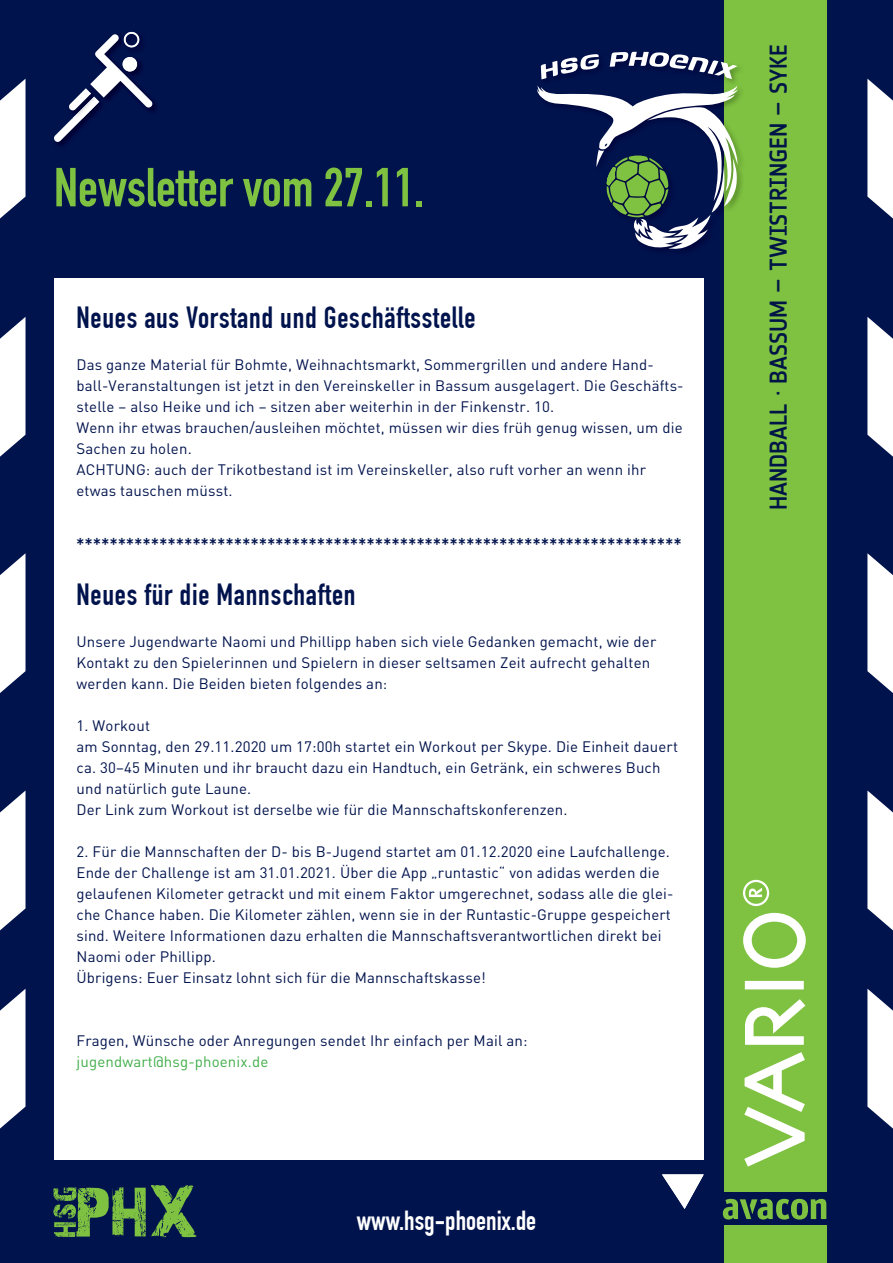
<style>
.page{position:relative;width:893px;height:1263px;background:#00134d}
.page>*{position:absolute;margin:0;border:0;box-sizing:border-box;transform-origin:0 0}
.t1{font:700 54px "DIN Condensed";color:#7fc241}
.t2{font:700 30px "DIN Condensed";letter-spacing:.025em;color:#00134d}
.t3{font:700 27px "DIN Condensed";color:#fff}
.t4{font:500 24px "Notes Soft";color:#001547}
.t5{font:700 21px "DIN Condensed";color:#00134d}
.t6{font:15px/21px "DIN";letter-spacing:.01em;color:#00134d}
.t7{font:15px "DIN";letter-spacing:.01em;color:#40ae49}
</style>
<div class="page">
<svg style="left:53px;top:1185px;width:143px;height:52px"></svg>
<div style="left:724px;top:0;width:102px;height:1046px;background:#7fc241"></div>
<div style="left:724px;top:1037px;width:102px;height:154px;background:#7fc241"></div>
<div style="left:724px;top:1225px;width:102px;height:38px;background:#7fc241"></div>
<div style="left:54px;top:279px;width:650px;height:881px;background:#fff"></div>
<svg style="left:723px;top:1199px;width:103px;height:20px"></svg>
<svg style="left:745px;top:981px;width:59px;height:8px"></svg>
<svg style="left:744px;top:1052px;width:61px;height:114px"></svg>
<svg style="left:743px;top:913px;width:63px;height:55px"></svg>
<svg style="left:745px;top:999px;width:60px;height:46px"></svg>
<svg style="left:743px;top:880px;width:26px;height:26px"></svg>
<img style="left:152px;top:101px;width:4px;height:10px">
<svg style="left:54px;top:32px;width:98px;height:110px"></svg>
<svg style="left:537px;top:85px;width:202px;height:165px"></svg>
<svg style="left:541px;top:54px;width:58px;height:25px"></svg>
<svg style="left:610px;top:51px;width:127px;height:28px"></svg>
<svg style="left:0;top:317px;width:26px;height:140px;background:#d2d6e0"></svg>
<svg style="left:867px;top:317px;width:26px;height:140px;background:#d2d6e0"></svg>
<svg style="left:0;top:79px;width:26px;height:140px;background:#d2d6e0"></svg>
<svg style="left:867px;top:79px;width:26px;height:140px;background:#d2d6e0"></svg>
<svg style="left:0;top:553px;width:26px;height:140px;background:#d2d6e0"></svg>
<svg style="left:867px;top:553px;width:26px;height:140px;background:#d2d6e0"></svg>
<svg style="left:0;top:989px;width:26px;height:140px;background:#d2d6e0"></svg>
<svg style="left:867px;top:989px;width:26px;height:140px;background:#d2d6e0"></svg>
<svg style="left:0;top:790px;width:26px;height:141px"></svg>
<svg style="left:867px;top:790px;width:26px;height:141px"></svg>
<svg style="left:662px;top:1174px;width:42px;height:35px"></svg>
<h1 class="t1" style="left:54px;top:156px;width:372px">Newsletter vom 27.11.</h1>
<h2 class="t2" style="left:77px;top:299px;width:401px">Neues aus Vorstand und Geschäftsstelle</h2>
<p class="t6" style="left:77px;top:353px;width:609px">Das ganze Material für Bohmte, Weihnachtsmarkt, Sommergrillen und andere Hand&shy;ball-Veranstaltungen ist jetzt in den Vereinskeller in Bassum ausgelagert. Die Geschäfts&shy;stelle – also Heike und ich – sitzen aber weiterhin in der Finkenstr. 10.<br>Wenn ihr etwas brauchen/ausleihen möchtet, müssen wir dies früh genug wissen, um die Sachen zu holen.<br>ACHTUNG: auch der Trikotbestand ist im Vereinskeller, also ruft vorher an wenn ihr etwas tauschen müsst.</p>
<h3 class="t5" style="left:77px;top:533px;width:607px">*************************************************************************</h3>
<h2 class="t2" style="left:77px;top:577px;width:281px">Neues für die Mannschaften</h2>
<p class="t6" style="left:77px;top:631px;width:581px">Unsere Jugendwarte Naomi und Phillipp haben sich viele Gedanken gemacht, wie der<br>Kontakt zu den Spielerinnen und Spielern in dieser seltsamen Zeit aufrecht gehalten werden kann. Die Beiden bieten folgendes an:</p>
<p class="t6" style="left:77px;top:715px;width:603px">1. Workout<br>am Sonntag, den 29.11.2020 um 17:00h startet ein Workout per Skype. Die Einheit dauert ca. 30–45 Minuten und ihr braucht dazu ein Handtuch, ein Getränk, ein schweres Buch und natürlich gute Laune.<br>Der Link zum Workout ist derselbe wie für die Mannschaftskonferenzen.</p>
<p class="t6" style="left:77px;top:841px;width:598px">2. Für die Mannschaften der D- bis B-Jugend startet am 01.12.2020 eine Laufchallenge.<br>Ende der Challenge ist am 31.01.2021. Über die App „runtastic“ von adidas werden die gelaufenen Kilometer getrackt und mit einem Faktor umgerechnet, sodass alle die glei&shy;che Chance haben. Die Kilometer zählen, wenn sie in der Runtastic-Gruppe gespeichert sind. Weitere Informationen dazu erhalten die Mannschaftsverantwortlichen direkt bei Naomi oder Phillipp.<br>Übrigens: Euer Einsatz lohnt sich für die Mannschaftskasse!</p>
<p class="t6" style="left:77px;top:1030px;width:452px">Fragen, Wünsche oder Anregungen sendet Ihr einfach per Mail an:</p>
<p class="t7" style="left:77px;top:1052px;width:193px">jugendwart@hsg-phoenix.de</p>
<h3 class="t3" style="left:357px;top:1205px;width:181px">www.hsg-phoenix.de</h3>
<h3 class="t4" style="left:765px;top:510px;width:467px;rotate:-90deg">HANDBALL · BASSUM – TWISTRINGEN – SYKE</h3>
</div>
